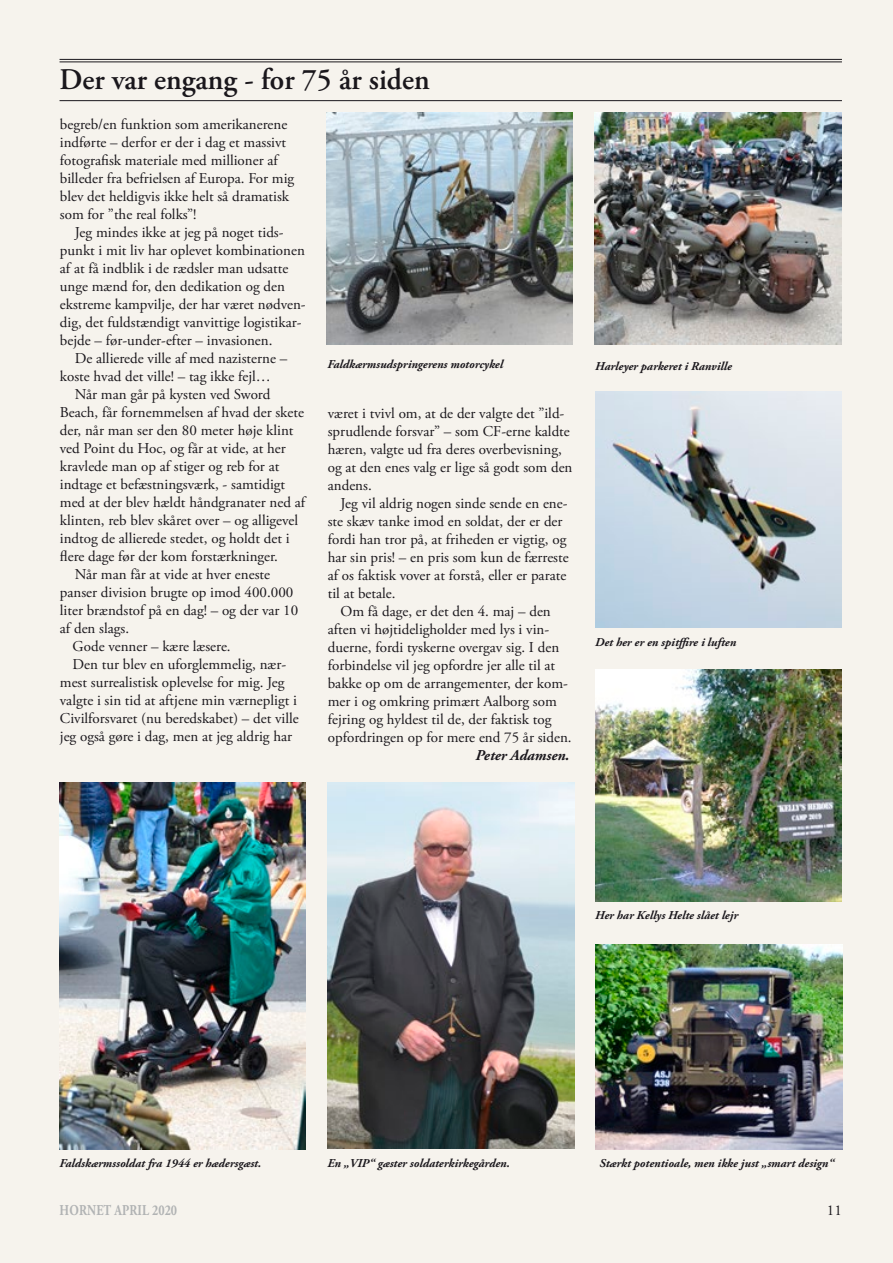
<style>
.page{position:relative;width:893px;height:1263px;background:#f6f3ed}
.page>*{position:absolute;margin:0;border:0;box-sizing:border-box;transform-origin:0 0}
.Rubrik{font:600 30px "Adobe Garamond Pro";color:#1a171c}
.Brød{font:15px/18px "Adobe Garamond Pro";color:#1a171c}
.Billedtekst{font:15px/18px "Adobe Garamond Pro";color:#1a171c}
.t1{font:700 15px "Adobe Garamond Pro";letter-spacing:.015em;color:#b1b3b4;scale:.8 1}
.Billedtekst-2{font:italic 700 15px "Adobe Garamond Pro";color:#1a171c}
.Billedtekst-3{font:italic 700 12px "Adobe Garamond Pro";color:#1a171c}
</style>
<div class="page">
<hr style="left:60px;top:59px;width:782px;height:1px;background:#1a171c">
<hr style="left:60px;top:62px;width:782px;height:1px;background:#1a171c">
<hr style="left:60px;top:100px;width:782px;height:1px;background:#1a171c">
<img style="left:326px;top:113px;width:247px;height:231px">
<img style="left:594px;top:113px;width:248px;height:231px">
<img style="left:60px;top:782px;width:245px;height:368px">
<img style="left:327px;top:782px;width:247px;height:366px">
<img style="left:595px;top:391px;width:247px;height:237px">
<img style="left:595px;top:669px;width:247px;height:232px">
<img style="left:595px;top:944px;width:248px;height:206px">
<p class="Rubrik" style="left:60px;top:62px;width:372px">Der var engang - for 75 år siden</p>
<p class="Brød" style="left:60px;top:116px;width:236px">begreb/en funktion som amerikanerene indførte – derfor er der i dag et massivt fotografisk materiale med millioner af billeder fra befrielsen af Europa. For mig blev det heldigvis ikke helt så dramatisk som for ”the real folks”!</p>
<p class="Brød" style="left:60px;top:224px;width:247px;text-indent:15px">Jeg mindes ikke at jeg på noget tids&shy;punkt i mit liv har oplevet kombinationen af at få indblik i de rædsler man udsatte unge mænd for, den dedikation og den ekstreme kampvilje, der har været nødven&shy;dig, det fuldstændigt vanvittige logistikar&shy;bejde – før-under-efter – invasionen.</p>
<p class="Brød" style="left:60px;top:350px;width:229px;text-indent:15px">De allierede ville af med nazisterne – koste hvad det ville! – tag ikke fejl…</p>
<p class="Brød" style="left:60px;top:386px;width:247px;text-indent:15px">Når man går på kysten ved Sword Beach, får fornemmelsen af hvad der skete der, når man ser den 80 meter høje klint ved Point du Hoc, og får at vide, at her kravlede man op af stiger og reb for at indtage et befæstningsværk, - samtidigt med at der blev hældt håndgranater ned af klinten, reb blev skåret over – og alligevel indtog de allierede stedet, og holdt det i flere dage før der kom forstærkninger.</p>
<p class="Brød" style="left:60px;top:566px;width:240px;text-indent:15px">Når man får at vide at hver eneste panser division brugte op imod 400.000 liter brændstof på en dag! – og der var 10 af den slags.</p>
<p class="Billedtekst" style="left:73px;top:638px;width:160px">Gode venner – kære læsere.</p>
<p class="Billedtekst" style="left:60px;top:656px;width:240px;text-indent:13px">Den tur blev en uforglemmelig, nær&shy;mest surrealistisk oplevelse for mig. Jeg valgte i sin tid at aftjene min værnepligt i Civilforsvaret (nu beredskabet) – det ville jeg også gøre i dag, men at jeg aldrig har</p>
<p class="Billedtekst-3" style="left:327px;top:357px;width:177px">Faldkærmsudspringerens motorcykel</p>
<p class="Billedtekst-3" style="left:595px;top:359px;width:138px">Harleyer parkeret i Ranville</p>
<p class="Billedtekst" style="left:328px;top:405px;width:246px">været i tvivl om, at de der valgte det ”ild&shy;sprudlende forsvar” – som CF-erne kaldte hæren, valgte ud fra deres overbevisning, og at den enes valg er lige så godt som den andens.</p>
<p class="Billedtekst" style="left:328px;top:495px;width:242px;text-indent:13px">Jeg vil aldrig nogen sinde sende en ene&shy;ste skæv tanke imod en soldat, der er der fordi han tror på, at friheden er vigtig, og har sin pris! – en pris som kun de færreste af os faktisk vover at forstå, eller er parate til at betale.</p>
<p class="Billedtekst" style="left:328px;top:603px;width:245px;text-indent:13px">Om få dage, er det den 4. maj – den aften vi højtideligholder med lys i vin&shy;duerne, fordi tyskerne overgav sig. I den forbindelse vil jeg opfordre jer alle til at bakke op om de arrangementer, der kom&shy;mer i og omkring primært Aalborg som fejring og hyldest til de, der faktisk tog opfordringen op for mere end 75 år siden.</p>
<p class="Billedtekst-2" style="left:475px;top:747px;width:95px">Peter Adamsen.</p>
<p class="Billedtekst-3" style="left:595px;top:635px;width:142px">Det her er en spitffire i luften</p>
<p class="Billedtekst-3" style="left:595px;top:908px;width:144px">Her har Kellys Helte slået lejr</p>
<p class="Billedtekst-3" style="left:60px;top:1156px;width:203px">Faldskærmssoldat fra 1944 er hædersgæst.</p>
<p class="Billedtekst-3" style="left:327px;top:1156px;width:184px">En „VIP“ gæster soldaterkirkegården.</p>
<p class="Billedtekst-3" style="left:600px;top:1156px;width:236px">Stærkt potentioale, men ikke just „smart design“</p>
<p class="t1" style="left:60px;top:1202px;width:148px">HORNET APRIL 2020</p>
<p class="Brød" style="left:827px;top:1202px;width:16px">11</p>
</div>
